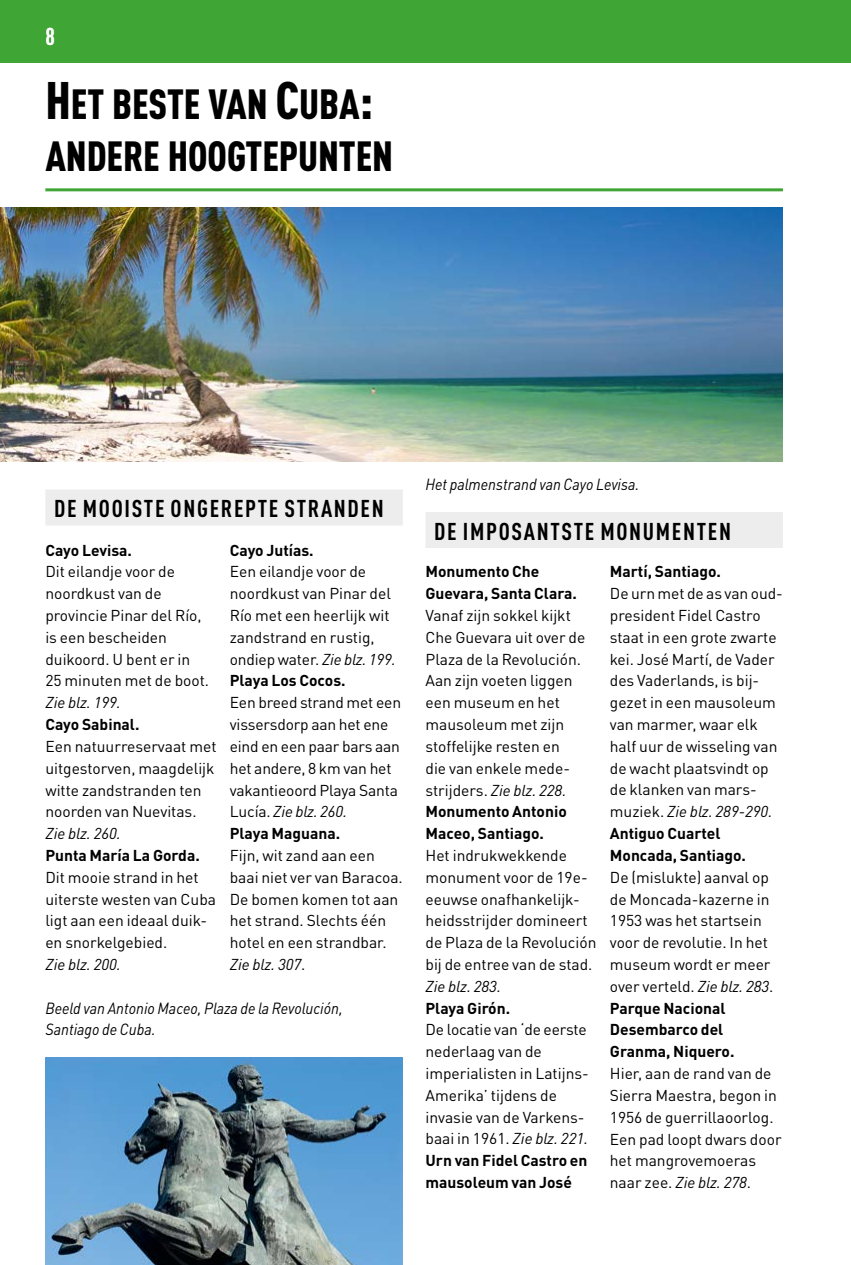
<style>
.page{position:relative;width:851px;height:1265px;background:#fff}
.page>*{position:absolute;margin:0;border:0;box-sizing:border-box;transform-origin:0 0}
.t1{font:41.6px/52px "DIN Pro Condensed Black SC800";letter-spacing:-.005em;color:#000;scale:.96 1}
.t2{font:700 condensed 24px "DIN Pro";letter-spacing:.07em;color:#000}
.t3{font:700 condensed 24px "DIN Pro";color:#fff}
.t4{font:italic 16px/21.8px "DIN Pro";color:#000;scale:.92 1}
.t5{font:15.6px/21.8px "DIN Pro";color:#000}
.t6{font:700 15.6px/21.8px "DIN Pro";color:#000}
.t7{font:italic 15.6px "DIN Pro";color:#000}
.s1{font-size:52px}
.s2{font-style:italic}
.s3{font-weight:700}
</style>
<div class="page">
<hr style="left:850px;top:0;width:1px;height:62px;background:#3fa535">
<div style="left:0;top:0;width:850px;height:62px;background:#3fa535"></div>
<hr style="left:45px;top:188px;width:737px;height:3px;background:#3fa535">
<div style="left:45px;top:489px;width:358px;height:36px;background:#ededed"></div>
<div style="left:425px;top:512px;width:357px;height:36px;background:#ededed"></div>
<img style="left:45px;top:1057px;width:358px;height:207px">
<img style="left:0;top:207px;width:782px;height:254px">
<h2 class="t3" style="left:45px;top:19px;width:11px">8</h2>
<h1 class="t1" style="left:45px;top:75px;width:364px"><span class="s1">H</span>ET BESTE VAN <span class="s1">C</span>UBA<span class="s1">:<br></span>ANDERE HOOGTEPUNTEN</h1>
<h2 class="t2" style="left:54px;top:490px;width:331px">DE MOOISTE ONGEREPTE STRANDEN</h2>
<p class="t6" style="left:45px;top:537px;width:88px">Cayo Levisa.</p>
<p class="t5" style="left:45px;top:559px;width:165px">Dit eilandje voor de noordkust van de provincie Pinar del Río, is een bescheiden duikoord. U bent er in<br>25 minuten met de boot.</p>
<p class="t7" style="left:45px;top:690px;width:77px">Zie blz. 199.</p>
<p class="t6" style="left:45px;top:711px;width:96px">Cayo Sabinal.</p>
<p class="t5" style="left:45px;top:733px;width:173px">Een natuurreservaat met uitgestorven, maagdelijk witte zandstranden ten noorden van Nuevitas.</p>
<p class="t7" style="left:45px;top:821px;width:77px">Zie blz. 260.</p>
<p class="t6" style="left:45px;top:842px;width:156px">Punta María La Gorda.</p>
<p class="t5" style="left:45px;top:864px;width:172px">Dit mooie strand in het uiterste westen van Cuba ligt aan een ideaal duik&shy;en snorkelgebied.</p>
<p class="t7" style="left:45px;top:952px;width:77px">Zie blz. 200.</p>
<p class="t6" style="left:230px;top:537px;width:85px">Cayo Jutías.</p>
<p class="t5" style="left:230px;top:559px;width:167px">Een eilandje voor de noordkust van Pinar del<br>Río met een heerlijk wit zandstrand en rustig, ondiep water. <span class="s2">Zie blz. 199.<br></span><span class="s3">Playa Los Cocos.</span></p>
<p class="t5" style="left:230px;top:690px;width:173px">Een breed strand met een vissersdorp aan het ene eind en een paar bars aan het andere, 8 km van het vakantieoord Playa Santa<br>Lucía. <span class="s2">Zie blz. 260.<br></span><span class="s3">Playa Maguana.</span></p>
<p class="t5" style="left:230px;top:842px;width:174px">Fijn, wit zand aan een baai niet ver van Baracoa.<br>De bomen komen tot aan het strand. Slechts één hotel en een strandbar.<br><span class="s2">Zie blz. 307</span>.</p>
<p class="t4" style="left:45px;top:995px;width:325px">Beeld van Antonio Maceo, Plaza de la Revolución,<br>Santiago de Cuba.</p>
<p class="t4" style="left:425px;top:472px;width:234px">Het palmenstrand van Cayo Levisa.</p>
<h2 class="t2" style="left:434px;top:513px;width:298px">DE IMPOSANTSTE MONUMENTEN</h2>
<p class="t6" style="left:425px;top:559px;width:153px">Monumento Che<br>Guevara, Santa Clara.</p>
<p class="t5" style="left:425px;top:603px;width:161px">Vanaf zijn sokkel kijkt<br>Che Guevara uit over de<br>Plaza de la Revolución.<br>Aan zijn voeten liggen een museum en het mausoleum met zijn stoffelijke resten en<br>die van enkele mede&shy;strijders. <span class="s2">Zie blz. 228.<br></span><span class="s3">Monumento Antonio<br>Maceo, Santiago.</span></p>
<p class="t5" style="left:425px;top:842px;width:172px">Het indrukwekkende monument voor de 19e&shy;eeuwse onafhankelijk&shy;heidsstrijder domineert de Plaza de la Revolución bij de entree van de stad.</p>
<p class="t7" style="left:425px;top:973px;width:77px">Zie blz. 283.</p>
<p class="t6" style="left:425px;top:995px;width:86px">Playa Girón.</p>
<p class="t5" style="left:425px;top:1017px;width:164px">De locatie van ‘de eerste nederlaag van de imperialisten in Latijns-<br>Amerika’ tijdens de invasie van de Varkens&shy;baai in 1961. <span class="s2">Zie blz. 221.<br></span><span class="s3">Urn van Fidel Castro en mausoleum van José</span></p>
<p class="t6" style="left:609px;top:559px;width:113px">Martí, Santiago.</p>
<p class="t5" style="left:609px;top:581px;width:172px">De urn met de as van oud&shy;president Fidel Castro staat in een grote zwarte kei. José Martí, de Vader des Vaderlands, is bij&shy;gezet in een mausoleum van marmer, waar elk half uur de wisseling van de wacht plaatsvindt op de klanken van mars&shy;muziek. <span class="s2">Zie blz. 289-290.<br></span><span class="s3">Antiguo Cuartel<br>Moncada, Santiago.</span></p>
<p class="t5" style="left:609px;top:864px;width:165px">De (mislukte) aanval op de Moncada-kazerne in<br>1953 was het startsein voor de revolutie. In het museum wordt er meer over verteld. <span class="s2">Zie blz. 283</span>.<br><span class="s3">Parque Nacional<br>Desembarco del<br>Granma, Niquero.</span></p>
<p class="t5" style="left:609px;top:1060px;width:173px">Hier, aan de rand van de<br>Sierra Maestra, begon in<br>1956 de guerrillaoorlog.<br>Een pad loopt dwars door het mangrovemoeras naar zee. <span class="s2">Zie blz. 278</span>.</p>
</div>
